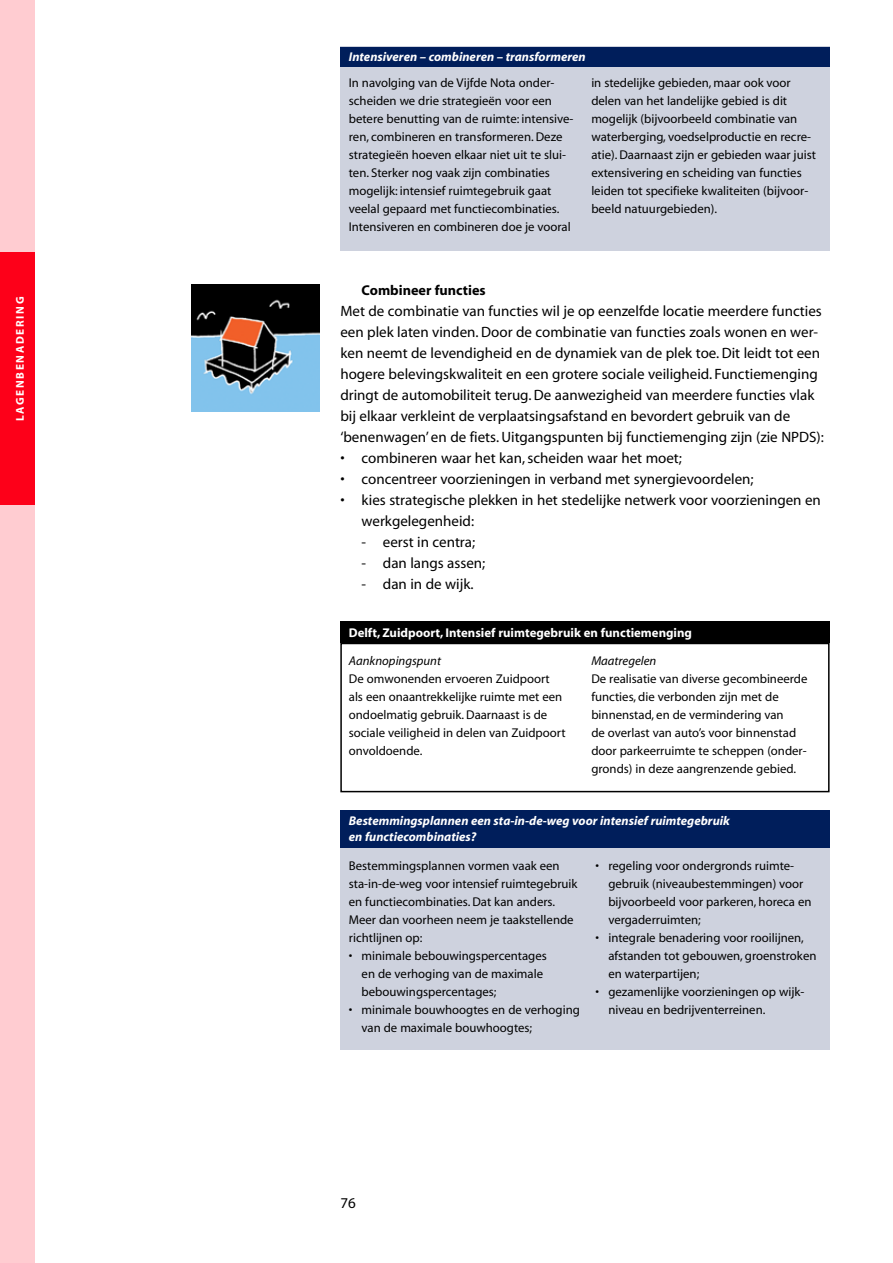
<style>
.page{position:relative;width:893px;height:1263px;background:#fff}
.page>*{position:absolute;margin:0;border:0;box-sizing:border-box;transform-origin:0 0}
.t1{font:15px/21px "Myriad";color:#000}
.t2{font:700 14.25px "Myriad";color:#000}
.t3{font:12.75px/18px "Myriad";color:#000}
.t4{font:italic 700 12.75px/16.5px "Myriad";color:#fff}
.t5{font:700 12.75px "Myriad";color:#fff}
.t6{font:italic 12.75px "Myriad";color:#000}
.t7{font:700 11.25px "Myriad";letter-spacing:.15em;color:#fff}
</style>
<div class="page">
<div style="left:0;top:0;width:34px;height:1263px;background:#ffccd1"></div>
<div style="left:0;top:253px;width:34px;height:252px;background:#fd0019"></div>
<div style="left:340px;top:47px;width:489px;height:204px;background:#ced2de"></div>
<div style="left:340px;top:47px;width:489px;height:20px;background:#001e5b"></div>
<img style="left:191px;top:284px;width:128px;height:128px">
<div style="left:340px;top:643px;width:489px;height:149px;border:2px solid #000"></div>
<div style="left:340px;top:621px;width:489px;height:22px;background:#000"></div>
<div style="left:340px;top:810px;width:489px;height:239px;background:#ced2de"></div>
<div style="left:340px;top:810px;width:489px;height:38px;background:#001e5b"></div>
<p class="t7" style="left:16px;top:421px;width:126px;rotate:-90deg">LAGENBENADERING</p>
<p class="t4" style="left:349px;top:49px;width:238px">Intensiveren – combineren – transformeren</p>
<p class="t3" style="left:349px;top:75px;width:226px">In navolging van de Vijfde Nota onder&shy;scheiden we drie strategieën voor een betere benutting van de ruimte: intensive&shy;ren, combineren en transformeren. Deze strategieën hoeven elkaar niet uit te slui&shy;ten. Sterker nog vaak zijn combinaties mogelijk: intensief ruimtegebruik gaat veelal gepaard met functiecombinaties.<br>Intensiveren en combineren doe je vooral</p>
<p class="t3" style="left:591px;top:75px;width:226px">in stedelijke gebieden, maar ook voor delen van het landelijke gebied is dit mogelijk (bijvoorbeeld combinatie van waterberging, voedselproductie en recre&shy;atie). Daarnaast zijn er gebieden waar juist extensivering en scheiding van functies leiden tot specifieke kwaliteiten (bijvoor&shy;beeld natuurgebieden).</p>
<p class="t2" style="left:361px;top:284px;width:126px">Combineer functies</p>
<p class="t1" style="left:340px;top:301px;width:485px">Met de combinatie van functies wil je op eenzelfde locatie meerdere functies een plek laten vinden. Door de combinatie van functies zoals wonen en wer&shy;ken neemt de levendigheid en de dynamiek van de plek toe. Dit leidt tot een hogere belevingskwaliteit en een grotere sociale veiligheid. Functiemenging dringt de automobiliteit terug. De aanwezigheid van meerdere functies vlak bij elkaar verkleint de verplaatsingsafstand en bevordert gebruik van de ‘benenwagen’ en de fiets. Uitgangspunten bij functiemenging zijn (zie NPDS):</p>
<p class="t1" style="left:340px;top:448px;width:343px">• combineren waar het kan, scheiden waar het moet;</p>
<p class="t1" style="left:340px;top:469px;width:415px">• concentreer voorzieningen in verband met synergievoordelen;</p>
<p class="t1" style="left:361px;top:490px;width:461px;text-indent:-21px">• kies strategische plekken in het stedelijke netwerk voor voorzieningen en werkgelegenheid:</p>
<p class="t1" style="left:361px;top:532px;width:115px">- eerst in centra;</p>
<p class="t1" style="left:361px;top:553px;width:125px">- dan langs assen;</p>
<p class="t1" style="left:361px;top:574px;width:113px">- dan in de wijk.</p>
<p class="t5" style="left:349px;top:627px;width:344px">Delft, Zuidpoort, Intensief ruimtegebruik en functiemenging</p>
<p class="t6" style="left:349px;top:656px;width:94px">Aanknopingspunt</p>
<p class="t3" style="left:349px;top:671px;width:218px">De omwonenden ervoeren Zuidpoort als een onaantrekkelijke ruimte met een ondoelmatig gebruik. Daarnaast is de sociale veiligheid in delen van Zuidpoort onvoldoende.</p>
<p class="t6" style="left:591px;top:656px;width:66px">Maatregelen</p>
<p class="t3" style="left:591px;top:671px;width:218px">De realisatie van diverse gecombineerde functies, die verbonden zijn met de binnenstad, en de vermindering van<br>de overlast van auto’s voor binnenstad door parkeerruimte te scheppen (onder&shy;gronds) in deze aangrenzende gebied.</p>
<p class="t4" style="left:349px;top:813px;width:382px">Bestemmingsplannen een sta-in-de-weg voor intensief ruimtegebruik en functiecombinaties?</p>
<p class="t3" style="left:349px;top:857px;width:230px">Bestemmingsplannen vormen vaak een sta-in-de-weg voor intensief ruimtegebruik en functiecombinaties. Dat kan anders.<br>Meer dan voorheen neem je taakstellende richtlijnen op:</p>
<p class="t3" style="left:361px;top:947px;width:187px;text-indent:-13px">• minimale bebouwingspercentages en de verhoging van de maximale bebouwingspercentages;</p>
<p class="t3" style="left:361px;top:1001px;width:220px;text-indent:-13px">• minimale bouwhoogtes en de verhoging van de maximale bouwhoogtes;</p>
<p class="t3" style="left:608px;top:857px;width:205px;text-indent:-13px">• regeling voor ondergronds ruimte&shy;gebruik (niveaubestemmingen) voor bijvoorbeeld voor parkeren, horeca en vergaderruimten;</p>
<p class="t3" style="left:608px;top:929px;width:210px;text-indent:-13px">• integrale benadering voor rooilijnen, afstanden tot gebouwen, groenstroken en waterpartijen;</p>
<p class="t3" style="left:608px;top:983px;width:198px;text-indent:-13px">• gezamenlijke voorzieningen op wijk&shy;niveau en bedrijventerreinen.</p>
<p class="t1" style="left:340px;top:1194px;width:17px">76</p>
</div>
